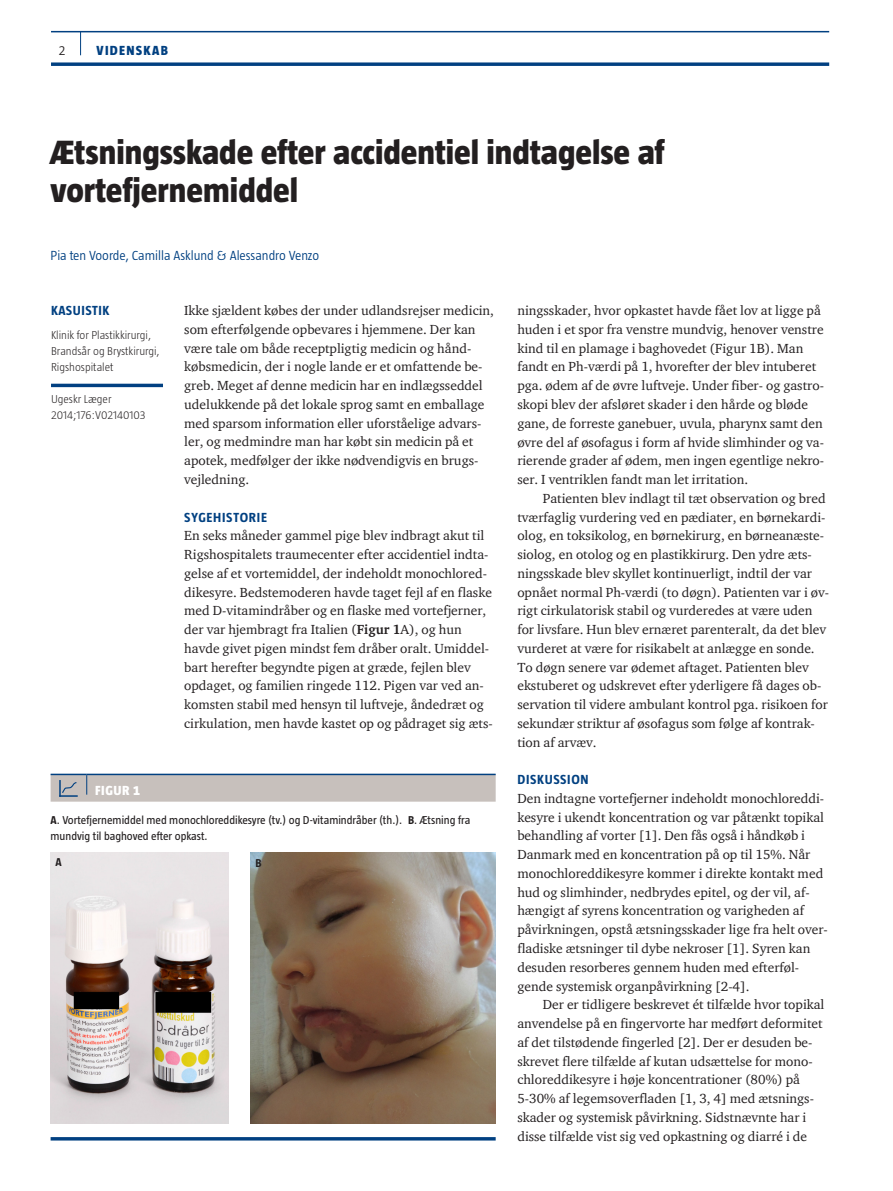
<style>
.page{position:relative;width:893px;height:1191px;background:#fff}
.page>*{position:absolute;margin:0;border:0;box-sizing:border-box;transform-origin:0 0}
.t1{font:800 34.5px/38.2px "Taz";color:#231f20}
.t2{font:13.5px/18.8px "ITC Charter Com";color:#231f20}
.t3{font:300 13.5px "Taz";color:#014081}
.t4{font:700 13.5px "Taz";letter-spacing:.05em;color:#014081}
.t5{font:800 13.5px "Taz";letter-spacing:.095em;color:#014081}
.t6{font:800 13.5px "Taz";letter-spacing:.035em;color:#fff}
.t7{font:300 13.5px "Taz";color:#231f20}
.t8{font:11.7px/15.8px "Taz";color:#231f20}
.t9{font:300 11.7px/15.8px "Taz";color:#231f20}
.t10{font:700 11.7px "Taz";color:#231f20}
.s1{font-weight:700}
</style>
<div class="page">
<hr style="left:51px;top:31px;width:778px;height:1px;background:#014081">
<svg style="left:51px;top:62px;width:778px;height:4px;background:#235991"></svg>
<svg style="left:80px;top:32px;width:1px;height:23px"></svg>
<hr style="left:51px;top:384px;width:112px;height:3px;background:#014081">
<hr style="left:51px;top:773px;width:36px;height:2px;background:#014081">
<hr style="left:87px;top:773px;width:409px;height:2px;background:#014081">
<svg style="left:51px;top:774px;width:445px;height:27px;background:#bcb9b9"></svg>
<img style="left:51px;top:852px;width:178px;height:272px">
<img style="left:250px;top:852px;width:245px;height:272px">
<hr style="left:51px;top:1137px;width:445px;height:3px;background:#014081">
<p class="t7" style="left:59px;top:43px;width:8px">2</p>
<p class="t5" style="left:97px;top:43px;width:73px">VIDENSKAB</p>
<h1 class="t1" style="left:51px;top:133px;width:616px">Ætsningsskade efter accidentiel indtagelse af vortefjernemiddel</h1>
<p class="t3" style="left:51px;top:248px;width:270px">Pia ten Voorde, Camilla Asklund &amp; Alessandro Venzo</p>
<p class="t4" style="left:51px;top:303px;width:60px">KASUISTIK</p>
<p class="t9" style="left:51px;top:327px;width:110px">Klinik for Plastikkirurgi,<br>Brandsår og Brystkirurgi,<br>Rigshospitalet</p>
<p class="t9" style="left:51px;top:391px;width:96px">Ugeskr Læger<br>2014;176:V02140103</p>
<p class="t2" style="left:184px;top:301px;width:311px">Ikke sjældent købes der under udlandsrejser medicin, som efterfølgende opbevares i hjemmene. Der kan være tale om både receptpligtig medicin og hånd&shy;købsmedicin, der i nogle lande er et omfattende be&shy;greb. Meget af denne medicin har en indlægsseddel udelukkende på det lokale sprog samt en emballage med sparsom information eller uforståelige advars&shy;ler, og medmindre man har købt sin medicin på et apotek, medfølger der ikke nødvendigvis en brugs&shy;vejledning.</p>
<p class="t4" style="left:184px;top:509px;width:84px">SYGEHISTORIE</p>
<p class="t2" style="left:184px;top:526px;width:310px">En seks måneder gammel pige blev indbragt akut til Rigshospitalets traumecenter efter accidentiel indta&shy;gelse af et vortemiddel, der indeholdt monochlored&shy;dikesyre. Bedstemoderen havde taget fejl af en flaske med D-vitamindråber og en flaske med vortefjerner, der var hjembragt fra Italien (<span class="s1">Figur 1</span>A), og hun havde givet pigen mindst fem dråber oralt. Umiddel&shy;bart herefter begyndte pigen at græde, fejlen blev opdaget, og familien ringede 112. Pigen var ved an&shy;komsten stabil med hensyn til luftveje, åndedræt og cirkulation, men havde kastet op og pådraget sig æts-</p>
<p class="t6" style="left:95px;top:782px;width:46px">FIGUR 1</p>
<p class="t8" style="left:51px;top:812px;width:421px"><span class="s1">A</span>. Vortefjernemiddel med monochloreddikesyre (tv.) og D-vitamindråber (th.). <span class="s1">B</span>. Ætsning fra mundvig til baghoved efter opkast.</p>
<p class="t10" style="left:55px;top:855px;width:8px">A</p>
<p class="t10" style="left:255px;top:856px;width:8px">B</p>
<p class="t2" style="left:517px;top:301px;width:308px">ningsskader, hvor opkastet havde fået lov at ligge på huden i et spor fra venstre mundvig, henover venstre kind til en plamage i baghovedet (Figur 1B). Man fandt en Ph-værdi på 1, hvorefter der blev intuberet pga. ødem af de øvre luftveje. Under fiber- og gastro&shy;skopi blev der afsløret skader i den hårde og bløde gane, de forreste ganebuer, uvula, pharynx samt den øvre del af øsofagus i form af hvide slimhinder og va&shy;rierende grader af ødem, men ingen egentlige nekro&shy;ser. I ventriklen fandt man let irritation.</p>
<p class="t2" style="left:517px;top:488px;width:313px;text-indent:26px">Patienten blev indlagt til tæt observation og bred tværfaglig vurdering ved en pædiater, en børnekardi&shy;olog, en toksikolog, en børnekirurg, en børneanæste&shy;siolog, en otolog og en plastikkirurg. Den ydre æts&shy;ningsskade blev skyllet kontinuerligt, indtil der var opnået normal Ph-værdi (to døgn). Patienten var i øv&shy;rigt cirkulatorisk stabil og vurderedes at være uden for livsfare. Hun blev ernæret parenteralt, da det blev vurderet at være for risikabelt at anlægge en sonde.<br>To døgn senere var ødemet aftaget. Patienten blev ekstuberet og udskrevet efter yderligere få dages ob&shy;servation til videre ambulant kontrol pga. risikoen for sekundær striktur af øsofagus som følge af kontrak&shy;tion af arvæv.</p>
<p class="t4" style="left:517px;top:772px;width:73px">DISKUSSION</p>
<p class="t2" style="left:517px;top:788px;width:312px">Den indtagne vortefjerner indeholdt monochloreddi&shy;kesyre i ukendt koncentration og var påtænkt topikal behandling af vorter [1]. Den fås også i håndkøb i Danmark med en koncentration på op til 15%. Når monochloreddikesyre kommer i direkte kontakt med hud og slimhinder, nedbrydes epitel, og der vil, af&shy;hængigt af syrens koncentration og varigheden af påvirkningen, opstå ætsningsskader lige fra helt over&shy;fladiske ætsninger til dybe nekroser [1]. Syren kan desuden resorberes gennem huden med efterføl&shy;gende systemisk organpåvirkning [2-4].</p>
<p class="t2" style="left:517px;top:995px;width:309px;text-indent:26px">Der er tidligere beskrevet ét tilfælde hvor topikal anvendelse på en fingervorte har medført deformitet af det tilstødende fingerled [2]. Der er desuden be&shy;skrevet flere tilfælde af kutan udsættelse for mono&shy;chloreddikesyre i høje koncentrationer (80%) på 5-30% af legemsoverfladen [1, 3, 4] med ætsnings&shy;skader og systemisk påvirkning. Sidstnævnte har i disse tilfælde vist sig ved opkastning og diarré i de</p>
</div>
